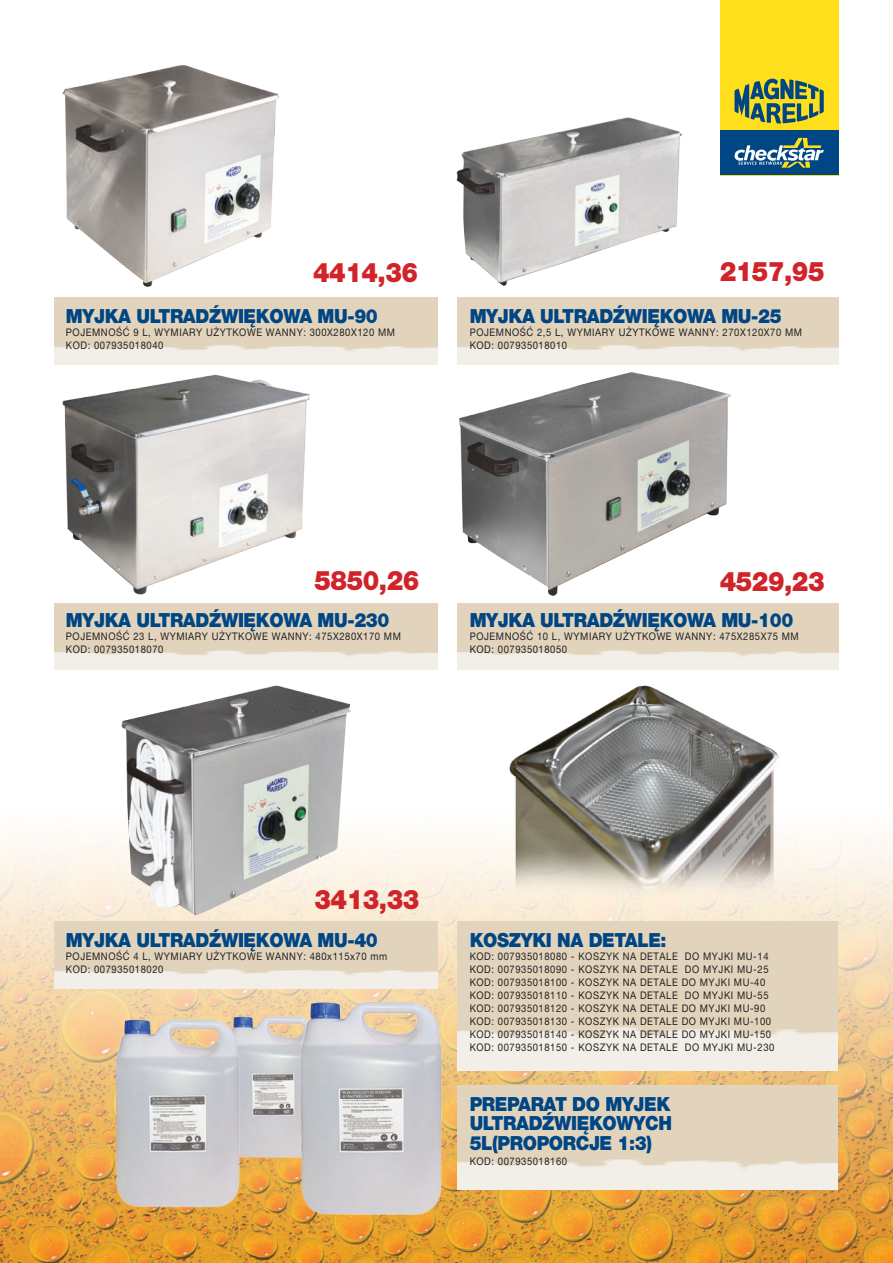
<style>
.page{position:relative;width:893px;height:1263px;background:#fff}
.page>*{position:absolute;margin:0;border:0;box-sizing:border-box;transform-origin:0 0}
.t1{font:900 27px "Helvetica Neue LT Pro";letter-spacing:-.02em;color:#d1232a;scale:.92 1}
.t2{font:900 19.5px/19.5px "Helvetica Neue LT Pro";letter-spacing:-.02em;color:#004684;text-align:justify;scale:.92 1}
.t3{font:10.5px "Helvetica Neue LT Pro";letter-spacing:.06em;color:#231f20;scale:.9 1}
</style>
<div class="page">
<img style="left:0;top:839px;width:893px;height:424px">
<img style="left:458px;top:922px;width:380px;height:148px">
<img style="left:458px;top:1085px;width:380px;height:105px">
<img style="left:54px;top:922px;width:383px;height:66px">
<img style="left:62px;top:65px;width:217px;height:222px">
<img style="left:62px;top:374px;width:248px;height:221px">
<img style="left:456px;top:117px;width:226px;height:169px">
<img style="left:117px;top:685px;width:234px;height:231px">
<img style="left:459px;top:372px;width:272px;height:224px">
<img style="left:505px;top:685px;width:279px;height:249px">
<div style="left:720px;top:0;width:118px;height:175px;background:#ffdf1b"></div>
<div style="left:720px;top:130px;width:118px;height:45px;background:#004684"></div>
<svg style="left:734px;top:79px;width:90px;height:44px"></svg>
<svg style="left:734px;top:138px;width:90px;height:30px"></svg>
<img style="left:246px;top:1008px;width:48px;height:155px">
<img style="left:294px;top:988px;width:155px;height:237px">
<img style="left:110px;top:1008px;width:136px;height:207px">
<p class="t1" style="left:313px;top:256px;width:115px">4414,36</p>
<p class="t1" style="left:720px;top:256px;width:115px">2157,95</p>
<p class="t2" style="left:66px;top:306px;width:341px">MYJKA ULTRADŹWIĘKOWA MU-90</p>
<p class="t3" style="left:66px;top:326px;width:367px">POJEMNOŚĆ 9 L, WYMIARY UŻYTKOWE WANNY: 300X280X120 MM</p>
<p class="t3" style="left:66px;top:339px;width:110px">KOD: 007935018040</p>
<p class="t2" style="left:470px;top:306px;width:341px">MYJKA ULTRADŹWIĘKOWA MU-25</p>
<p class="t3" style="left:470px;top:326px;width:371px">POJEMNOŚĆ 2,5 L, WYMIARY UŻYTKOWE WANNY: 270X120X70 MM</p>
<p class="t3" style="left:470px;top:339px;width:110px">KOD: 007935018010</p>
<p class="t1" style="left:314px;top:565px;width:115px">5850,26</p>
<p class="t2" style="left:66px;top:610px;width:353px">MYJKA ULTRADŹWIĘKOWA MU-230</p>
<p class="t3" style="left:66px;top:630px;width:374px">POJEMNOŚĆ 23 L, WYMIARY UŻYTKOWE WANNY: 475X280X170 MM</p>
<p class="t3" style="left:66px;top:643px;width:110px">KOD: 007935018070</p>
<p class="t1" style="left:720px;top:565px;width:115px">4529,23</p>
<p class="t2" style="left:470px;top:610px;width:353px">MYJKA ULTRADŹWIĘKOWA MU-100</p>
<p class="t3" style="left:470px;top:630px;width:367px">POJEMNOŚĆ 10 L, WYMIARY UŻYTKOWE WANNY: 475X285X75 MM</p>
<p class="t3" style="left:470px;top:643px;width:110px">KOD: 007935018050</p>
<p class="t1" style="left:314px;top:883px;width:115px">3413,33</p>
<p class="t2" style="left:66px;top:930px;width:341px">MYJKA ULTRADŹWIĘKOWA MU-40</p>
<p class="t3" style="left:66px;top:950px;width:358px">POJEMNOŚĆ 4 L, WYMIARY UŻYTKOWE WANNY: 480x115x70 mm</p>
<p class="t3" style="left:66px;top:963px;width:110px">KOD: 007935018020</p>
<p class="t2" style="left:470px;top:930px;width:216px">KOSZYKI NA DETALE:</p>
<p class="t3" style="left:470px;top:950px;width:334px">KOD: 007935018080 - KOSZYK NA DETALE DO MYJKI MU-14</p>
<p class="t3" style="left:470px;top:963px;width:334px">KOD: 007935018090 - KOSZYK NA DETALE DO MYJKI MU-25</p>
<p class="t3" style="left:470px;top:976px;width:330px">KOD: 007935018100 - KOSZYK NA DETALE DO MYJKI MU-40</p>
<p class="t3" style="left:470px;top:989px;width:334px">KOD: 007935018110 - KOSZYK NA DETALE DO MYJKI MU-55</p>
<p class="t3" style="left:470px;top:1002px;width:330px">KOD: 007935018120 - KOSZYK NA DETALE DO MYJKI MU-90</p>
<p class="t3" style="left:470px;top:1015px;width:337px">KOD: 007935018130 - KOSZYK NA DETALE DO MYJKI MU-100</p>
<p class="t3" style="left:470px;top:1028px;width:337px">KOD: 007935018140 - KOSZYK NA DETALE DO MYJKI MU-150</p>
<p class="t3" style="left:470px;top:1041px;width:340px">KOD: 007935018150 - KOSZYK NA DETALE DO MYJKI MU-230</p>
<p class="t2" style="left:470px;top:1094px;width:221px">PREPARAT DO MYJEK ULTRADŹWIĘKOWYCH 5L(PROPORCJE 1:3)</p>
<p class="t3" style="left:470px;top:1155px;width:110px">KOD: 007935018160</p>
</div>
